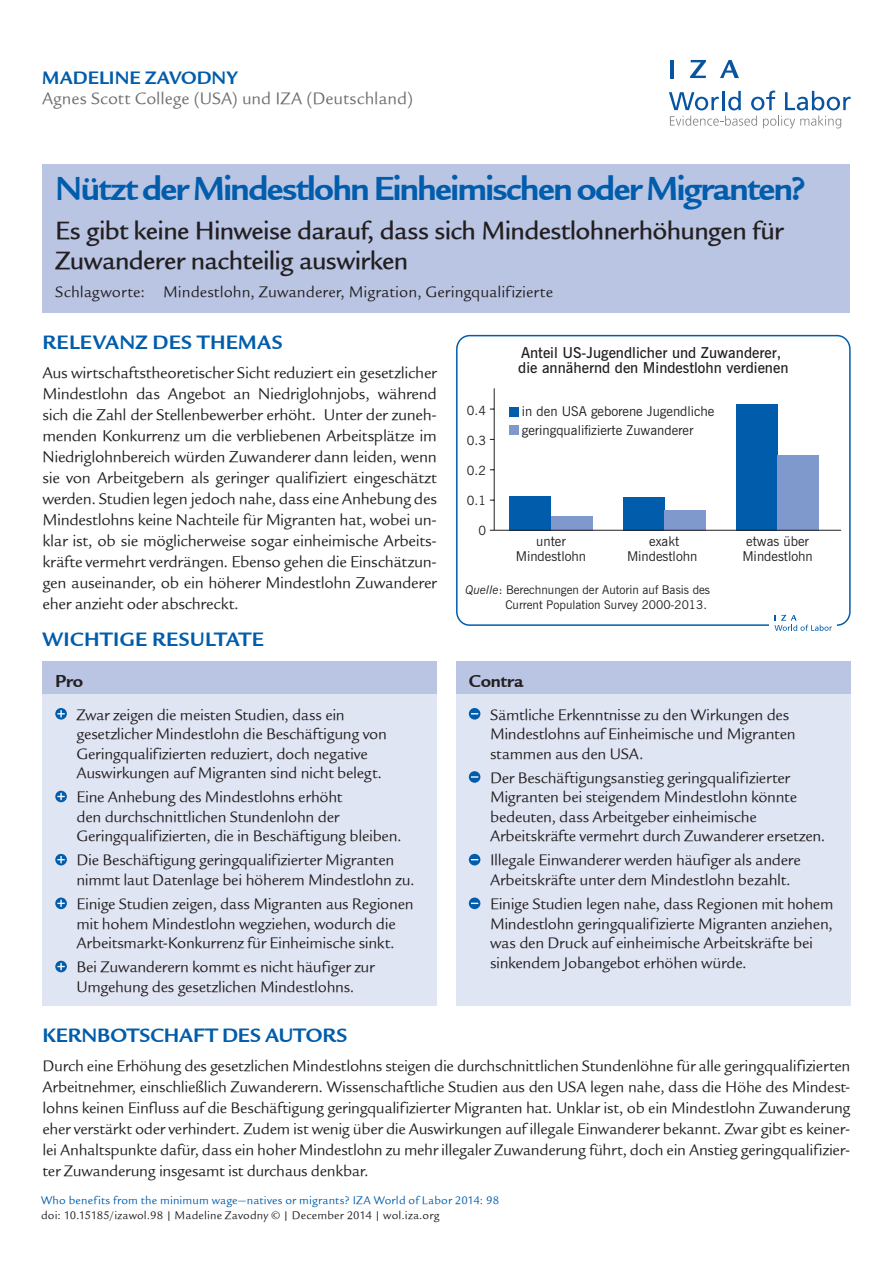
<style>
.page{position:relative;width:893px;height:1263px;background:#fff}
.page>*{position:absolute;margin:0;border:0;box-sizing:border-box;transform-origin:0 0}
.t1{font:36px "Legacy Sans ITCTT Bold";letter-spacing:-.035em;color:#015dab}
.t2{font:27px/30px "Legacy Sans Md ITCTT Medium";letter-spacing:-.025em;color:#231f20}
.t3{font:21px "Legacy Sans ITCTT Bold";letter-spacing:.015em;color:#015dab}
.t4{font:21px "Legacy Sans ITCTT Bold";letter-spacing:-.005em;color:#015dab}
.t5{font:19.5px "Legacy Sans ITCTT Bold";letter-spacing:.005em;color:#015dab}
.t6{font:18.75px "Legacy Sans ITCTT Bold";letter-spacing:-.005em;color:#231f20}
.t7{font:18px "Legacy Sans ITCTT Book";color:#6c6d70}
.t8{font:16.8px/21px "Legacy Sans ITCTT Book";letter-spacing:-.015em;color:#231f20;text-align:justify}
.t9{font:16.5px/19.5px "Legacy Sans ITCTT Book";letter-spacing:-.015em;color:#231f20}
.t10{font:16.5px "Legacy Sans ITCTT Book";letter-spacing:.005em;color:#231f20}
.t11{font:600 15px/15px "News Gothic BT";color:#231f20}
.t12{font:13.5px/15px "News Gothic BT";color:#231f20;text-align:center}
.t13{font:12.75px "News Gothic BT";color:#231f20}
.t14{font:12px/15px "News Gothic BT";color:#231f20;text-align:right}
.t15{font:12px "Legacy Sans ITCTT Book";letter-spacing:.015em;color:#015dab}
.t16{font:12px "Legacy Sans ITCTT Book";letter-spacing:.015em;color:#231f20}
.s1{font-style:italic}
</style>
<div class="page">
<svg style="left:669px;top:92px;width:50px;height:18px"></svg>
<hr style="left:722px;top:91px;width:3px;height:19px;background:#0854a0">
<svg style="left:728px;top:91px;width:13px;height:19px"></svg>
<svg style="left:751px;top:91px;width:24px;height:19px"></svg>
<svg style="left:785px;top:91px;width:66px;height:19px"></svg>
<svg style="left:670px;top:116px;width:87px;height:10px"></svg>
<svg style="left:763px;top:116px;width:78px;height:12px"></svg>
<hr style="left:670px;top:60px;width:4px;height:18px;background:#0854a0">
<svg style="left:690px;top:60px;width:16px;height:18px"></svg>
<svg style="left:720px;top:60px;width:19px;height:18px"></svg>
<div style="left:43px;top:164px;width:807px;height:149px;background:#b9c5e3"></div>
<div style="left:456px;top:335px;width:395px;height:291px;border:2px solid #015dab;border-radius:13px"></div>
<hr style="left:494px;top:388px;width:1px;height:142px;background:#231f20">
<div style="left:510px;top:496px;width:41px;height:34px;background:#015dab"></div>
<div style="left:551px;top:516px;width:41px;height:14px;background:#7f99cd"></div>
<div style="left:623px;top:497px;width:41px;height:33px;background:#015dab"></div>
<div style="left:664px;top:510px;width:42px;height:20px;background:#7f99cd"></div>
<div style="left:736px;top:404px;width:42px;height:126px;background:#015dab"></div>
<div style="left:778px;top:455px;width:41px;height:75px;background:#7f99cd"></div>
<hr style="left:490px;top:530px;width:351px;height:1px;background:#231f20">
<div style="left:509px;top:407px;width:9px;height:9px;background:#015dab"></div>
<div style="left:509px;top:425px;width:9px;height:9px;background:#7f99cd"></div>
<div style="left:769px;top:610px;width:68px;height:27px;background:#fff"></div>
<svg style="left:774px;top:615px;width:58px;height:16px"></svg>
<div style="left:43px;top:693px;width:394px;height:312px;background:#e0e5f3"></div>
<div style="left:456px;top:693px;width:394px;height:312px;background:#e0e5f3"></div>
<div style="left:43px;top:661px;width:394px;height:33px;background:#b9c5e3"></div>
<div style="left:456px;top:661px;width:394px;height:33px;background:#b9c5e3"></div>
<svg style="left:55px;top:708px;width:12px;height:12px"></svg>
<svg style="left:57px;top:710px;width:8px;height:7px"></svg>
<svg style="left:55px;top:791px;width:12px;height:11px"></svg>
<svg style="left:57px;top:793px;width:8px;height:7px"></svg>
<svg style="left:55px;top:854px;width:12px;height:11px"></svg>
<svg style="left:57px;top:856px;width:8px;height:7px"></svg>
<svg style="left:55px;top:897px;width:12px;height:12px"></svg>
<svg style="left:57px;top:900px;width:8px;height:7px"></svg>
<svg style="left:55px;top:961px;width:12px;height:11px"></svg>
<svg style="left:57px;top:963px;width:8px;height:7px"></svg>
<svg style="left:469px;top:708px;width:11px;height:12px"></svg>
<div style="left:469px;top:771px;width:11px;height:12px;background:#015dab;border-radius:50%"></div>
<svg style="left:471px;top:776px;width:7px;height:2px"></svg>
<svg style="left:469px;top:854px;width:11px;height:11px"></svg>
<svg style="left:469px;top:897px;width:11px;height:12px"></svg>
<p class="t5" style="left:42px;top:66px;width:197px">MADELINE ZAVODNY</p>
<p class="t7" style="left:42px;top:89px;width:372px">Agnes Scott College (USA) und IZA (Deutschland)</p>
<h1 class="t1" style="left:55px;top:168px;width:752px">NÜTZT DER MINDESTLOHN EINHEIMISCHEN ODER MIGRANTEN?</h1>
<h2 class="t2" style="left:55px;top:216px;width:730px">Es gibt keine Hinweise darauf, dass sich Mindestlohnerhöhungen für<br>Zuwanderer nachteilig auswirken</h2>
<p class="t10" style="left:55px;top:283px;width:499px">Schlagworte: Mindestlohn, Zuwanderer, Migration, Geringqualifizierte</p>
<p class="t3" style="left:43px;top:330px;width:242px">RELEVANZ DES THEMAS</p>
<p class="t8" style="left:43px;top:363px;width:396px">Aus wirtschaftstheoretischer Sicht reduziert ein gesetzlicher Mindestlohn das Angebot an Niedriglohnjobs, während sich die Zahl der Stellenbewerber erhöht. Unter der zuneh&shy;menden Konkurrenz um die verbliebenen Arbeitsplätze im Niedriglohnbereich würden Zuwanderer dann leiden, wenn sie von Arbeitgebern als geringer qualifiziert eingeschätzt werden. Studien legen jedoch nahe, dass eine Anhebung des Mindestlohns keine Nachteile für Migranten hat, wobei un&shy;klar ist, ob sie möglicherweise sogar einheimische Arbeits&shy;kräfte vermehrt verdrängen. Ebenso gehen die Einschätzun&shy;gen auseinander, ob ein höherer Mindestlohn Zuwanderer eher anzieht oder abschreckt.</p>
<p class="t3" style="left:43px;top:627px;width:223px">WICHTIGE RESULTATE</p>
<p class="t6" style="left:55px;top:670px;width:30px">PRO</p>
<p class="t9" style="left:77px;top:705px;width:312px">Zwar zeigen die meisten Studien, dass ein gesetzlicher Mindestlohn die Beschäftigung von Geringqualifizierten reduziert, doch negative Auswirkungen auf Migranten sind nicht belegt.</p>
<p class="t9" style="left:77px;top:787px;width:327px">Eine Anhebung des Mindestlohns erhöht<br>den durchschnittlichen Stundenlohn der<br>Geringqualifizierten, die in Beschäftigung bleiben.</p>
<p class="t9" style="left:77px;top:851px;width:340px">Die Beschäftigung geringqualifizierter Migranten nimmt laut Datenlage bei höherem Mindestlohn zu.</p>
<p class="t9" style="left:77px;top:894px;width:339px">Einige Studien zeigen, dass Migranten aus Regionen mit hohem Mindestlohn wegziehen, wodurch die<br>Arbeitsmarkt-Konkurrenz für Einheimische sinkt.</p>
<p class="t9" style="left:77px;top:957px;width:300px">Bei Zuwanderern kommt es nicht häufiger zur<br>Umgehung des gesetzlichen Mindestlohns.</p>
<p class="t13" style="left:467px;top:402px;width:21px">0.4</p>
<p class="t13" style="left:467px;top:432px;width:21px">0.3</p>
<p class="t13" style="left:467px;top:463px;width:21px">0.2</p>
<p class="t13" style="left:467px;top:493px;width:21px">0.1</p>
<p class="t13" style="left:478px;top:523px;width:9px">0</p>
<p class="t11" style="left:518px;top:346px;width:272px">Anteil US-Jugendlicher und Zuwanderer, die annähernd den Mindestlohn verdienen</p>
<p class="t12" style="left:522px;top:403px;width:194px;line-height:18.3px;text-align:left">in den USA geborene Jugendliche geringqualifizierte Zuwanderer</p>
<p class="t12" style="left:516px;top:534px;width:72px">unter<br>Mindestlohn</p>
<p class="t12" style="left:627px;top:535px;width:72px">exakt<br>Mindestlohn</p>
<p class="t12" style="left:742px;top:534px;width:72px;text-align:left">etwas über<br>Mindestlohn</p>
<p class="t14" style="left:466px;top:583px;width:246px"><span class="s1">Quelle</span>: Berechnungen der Autorin auf Basis des<br>Current Population Survey 2000-2013.</p>
<p class="t6" style="left:469px;top:670px;width:56px">CONTRA</p>
<p class="t9" style="left:490px;top:705px;width:307px">Sämtliche Erkenntnisse zu den Wirkungen des<br>Mindestlohns auf Einheimische und Migranten stammen aus den USA.</p>
<p class="t9" style="left:490px;top:768px;width:337px">Der Beschäftigungsanstieg geringqualifizierter Migranten bei steigendem Mindestlohn könnte bedeuten, dass Arbeitgeber einheimische Arbeitskräfte vermehrt durch Zuwanderer ersetzen.</p>
<p class="t9" style="left:490px;top:851px;width:312px">Illegale Einwanderer werden häufiger als andere<br>Arbeitskräfte unter dem Mindestlohn bezahlt.</p>
<p class="t9" style="left:490px;top:894px;width:345px">Einige Studien legen nahe, dass Regionen mit hohem Mindestlohn geringqualifizierte Migranten anziehen, was den Druck auf einheimische Arbeitskräfte bei sinkendem Jobangebot erhöhen würde.</p>
<p class="t4" style="left:43px;top:1023px;width:306px">KERNBOTSCHAFT DES AUTORS</p>
<p class="t9" style="left:43px;top:1056px;width:809px;line-height:21px;text-align:justify">Durch eine Erhöhung des gesetzlichen Mindestlohns steigen die durchschnittlichen Stundenlöhne für alle geringqualifizierten Arbeitnehmer, einschließlich Zuwanderern. Wissenschaftliche Studien aus den USA legen nahe, dass die Höhe des Mindest&shy;lohns keinen Einfluss auf die Beschäftigung geringqualifizierter Migranten hat. Unklar ist, ob ein Mindestlohn Zuwanderung eher verstärkt oder verhindert. Zudem ist wenig über die Auswirkungen auf illegale Einwanderer bekannt. Zwar gibt es keiner&shy;lei Anhaltspunkte dafür, dass ein hoher Mindestlohn zu mehr illegaler Zuwanderung führt, doch ein Anstieg geringqualifizier&shy;ter Zuwanderung insgesamt ist durchaus denkbar.</p>
<p class="t15" style="left:41px;top:1194px;width:460px">Who benefits from the minimum wage—natives or migrants? IZA World of Labor 2014: 98</p>
<p class="t16" style="left:41px;top:1209px;width:400px">doi: 10.15185/izawol.98 | Madeline Zavodny © | December 2014 | wol.iza.org</p>
</div>
